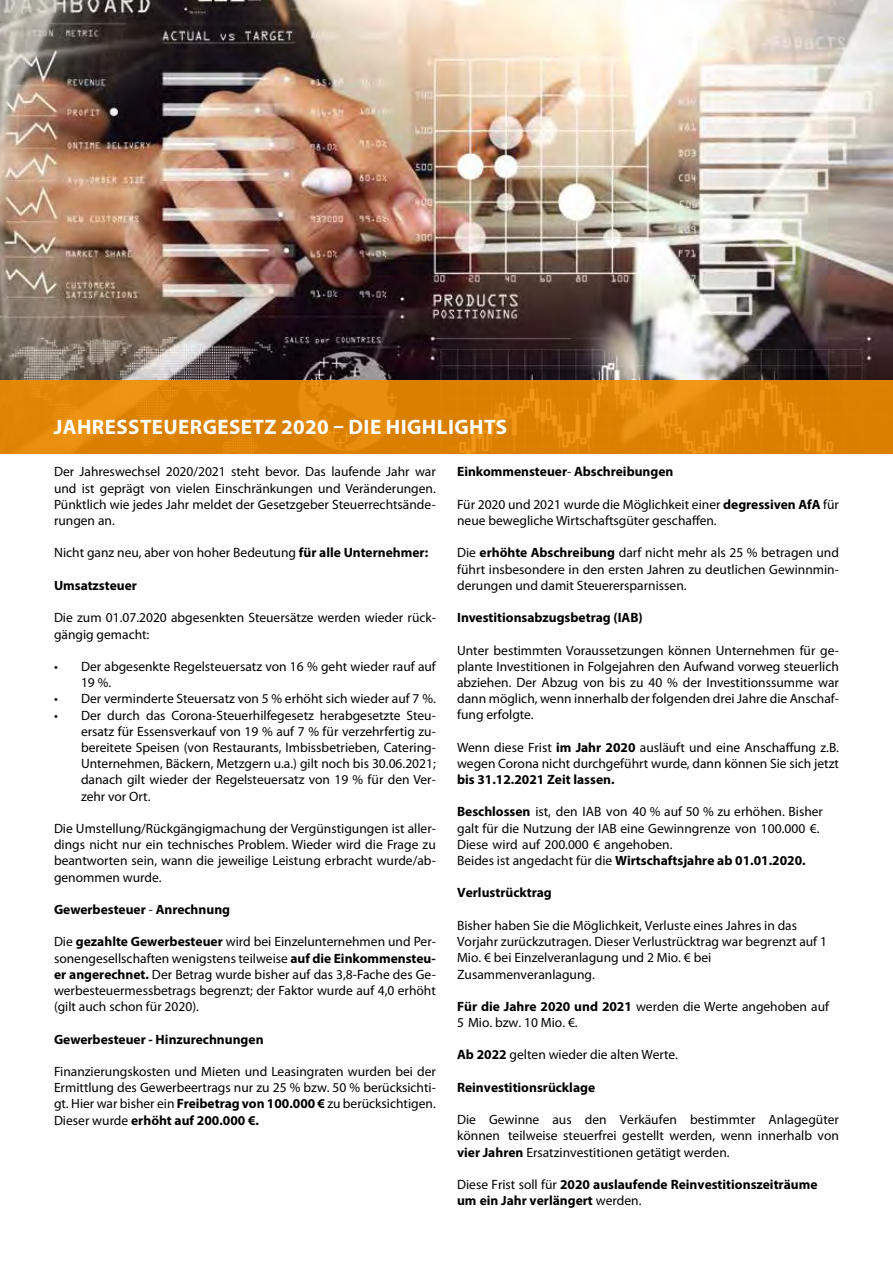
<style>
.page{position:relative;width:893px;height:1263px;background:#fff}
.page>*{position:absolute;margin:0;border:0;box-sizing:border-box;transform-origin:0 0}
.t1{font:700 21px "Myriad Pro";letter-spacing:.02em;color:#fff}
.t2{font:13.5px/16.2px "Myriad Pro";color:#000;text-align:justify}
.t3{font:700 13.5px/16.2px "Myriad Pro";color:#000}
.s1{font-weight:700}
.s2{font-weight:400}
</style>
<div class="page">
<img style="left:0;top:0;width:893px;height:381px">
<svg style="left:0;top:381px;width:893px;height:73px;background:#df8506"></svg>
<h1 class="t1" style="left:54px;top:413px;width:455px">JAHRESSTEUERGESETZ 2020 – DIE HIGHLIGHTS</h1>
<p class="t2" style="left:54px;top:464px;width:383px">Der Jahreswechsel 2020/2021 steht bevor. Das laufende Jahr war und ist geprägt von vielen Einschränkungen und Veränderungen.<br>Pünktlich wie jedes Jahr meldet der Gesetzgeber Steuerrechtsände&shy;rungen an.</p>
<p class="t2" style="left:54px;top:545px;width:376px">Nicht ganz neu, aber von hoher Bedeutung <span class="s1">für alle Unternehmer:</span></p>
<p class="t3" style="left:54px;top:577px;width:84px">Umsatzsteuer</p>
<p class="t2" style="left:54px;top:609px;width:383px">Die zum 01.07.2020 abgesenkten Steuersätze werden wieder rück&shy;gängig gemacht:</p>
<p class="t2" style="left:81px;top:658px;width:356px;text-indent:-27px">• Der abgesenkte Regelsteuersatz von 16 % geht wieder rauf auf<br>19 %.</p>
<p class="t2" style="left:54px;top:690px;width:383px">• Der verminderte Steuersatz von 5 % erhöht sich wieder auf 7 %.</p>
<p class="t2" style="left:81px;top:707px;width:356px;text-indent:-27px">• Der durch das Corona-Steuerhilfegesetz herabgesetzte Steu&shy;ersatz für Essensverkauf von 19 % auf 7 % für verzehrfertig zu&shy;bereitete Speisen (von Restaurants, Imbissbetrieben, Catering-Unternehmen, Bäckern, Metzgern u.a.) gilt noch bis 30.06.2021; danach gilt wieder der Regelsteuersatz von 19 % für den Ver&shy;zehr vor Ort.</p>
<p class="t2" style="left:54px;top:820px;width:383px">Die Umstellung/Rückgängigmachung der Vergünstigungen ist aller&shy;dings nicht nur ein technisches Problem. Wieder wird die Frage zu beantworten sein, wann die jeweilige Leistung erbracht wurde/ab&shy;genommen wurde.</p>
<p class="t3" style="left:54px;top:901px;width:178px">Gewerbesteuer <span class="s2">-</span> Anrechnung</p>
<p class="t2" style="left:54px;top:933px;width:383px">Die <span class="s1">gezahlte Gewerbesteuer</span> wird bei Einzelunternehmen und Per&shy;sonengesellschaften wenigstens teilweise <span class="s1">auf die Einkommensteu&shy;er angerechnet.</span> Der Betrag wurde bisher auf das 3,8-Fache des Ge&shy;werbesteuermessbetrags begrenzt; der Faktor wurde auf 4,0 erhöht (gilt auch schon für 2020).</p>
<p class="t3" style="left:54px;top:1030px;width:211px">Gewerbesteuer - Hinzurechnungen</p>
<p class="t2" style="left:54px;top:1063px;width:383px">Finanzierungskosten und Mieten und Leasingraten wurden bei der Ermittlung des Gewerbeertrags nur zu 25 % bzw. 50 % berücksichti&shy;gt. Hier war bisher ein <span class="s1">Freibetrag von 100.000 €</span> zu berücksichtigen.<br>Dieser wurde <span class="s1">erhöht auf 200.000 €.</span></p>
<p class="t3" style="left:457px;top:463px;width:218px">Einkommensteuer<span class="s2">-</span> Abschreibungen</p>
<p class="t2" style="left:457px;top:496px;width:383px">Für 2020 und 2021 wurde die Möglichkeit einer <span class="s1">degressiven AfA</span> für neue bewegliche Wirtschaftsgüter geschaffen.</p>
<p class="t2" style="left:457px;top:545px;width:383px">Die <span class="s1">erhöhte Abschreibung</span> darf nicht mehr als 25 % betragen und führt insbesondere in den ersten Jahren zu deutlichen Gewinnmin&shy;derungen und damit Steuerersparnissen.</p>
<p class="t3" style="left:457px;top:609px;width:187px">Investitionsabzugsbetrag (IAB)</p>
<p class="t2" style="left:457px;top:642px;width:383px">Unter bestimmten Voraussetzungen können Unternehmen für ge&shy;plante Investitionen in Folgejahren den Aufwand vorweg steuerlich abziehen. Der Abzug von bis zu 40 % der Investitionssumme war dann möglich, wenn innerhalb der folgenden drei Jahre die Anschaf&shy;fung erfolgte.</p>
<p class="t2" style="left:457px;top:739px;width:383px">Wenn diese Frist <span class="s1">im Jahr 2020</span> ausläuft und eine Anschaffung z.B. wegen Corona nicht durchgeführt wurde, dann können Sie sich jetzt</p>
<p class="t3" style="left:457px;top:771px;width:159px">bis 31.12.2021 Zeit lassen.</p>
<p class="t2" style="left:457px;top:804px;width:367px;text-align:left"><span class="s1">Beschlossen</span> ist, den IAB von 40 % auf 50 % zu erhöhen. Bisher galt für die Nutzung der IAB eine Gewinngrenze von 100.000 €.<br>Diese wird auf 200.000 € angehoben.<br>Beides ist angedacht für die <span class="s1">Wirtschaftsjahre ab 01.01.2020.</span></p>
<p class="t3" style="left:457px;top:884px;width:96px">Verlustrücktrag</p>
<p class="t2" style="left:457px;top:917px;width:371px;text-align:left">Bisher haben Sie die Möglichkeit, Verluste eines Jahres in das Vorjahr zurückzutragen. Dieser Verlustrücktrag war begrenzt auf 1<br>Mio. € bei Einzelveranlagung und 2 Mio. € bei Zusammenveranlagung.</p>
<p class="t2" style="left:457px;top:998px;width:373px"><span class="s1">Für die Jahre 2020 und 2021</span> werden die Werte angehoben auf<br>5 Mio. bzw. 10 Mio. €.</p>
<p class="t2" style="left:457px;top:1046px;width:222px"><span class="s1">Ab 2022</span> gelten wieder die alten Werte.</p>
<p class="t3" style="left:457px;top:1079px;width:140px">Reinvestitionsrücklage</p>
<p class="t2" style="left:457px;top:1111px;width:383px">Die Gewinne aus den Verkäufen bestimmter Anlagegüter können teilweise steuerfrei gestellt werden, wenn innerhalb von <span class="s1">vier Jahren</span> Ersatzinvestitionen getätigt werden.</p>
<p class="t3" style="left:457px;top:1176px;width:362px"><span class="s2">Diese Frist soll für</span> 2020 auslaufende Reinvestitionszeiträume um ein Jahr verlängert <span class="s2">werden.</span></p>
</div>
